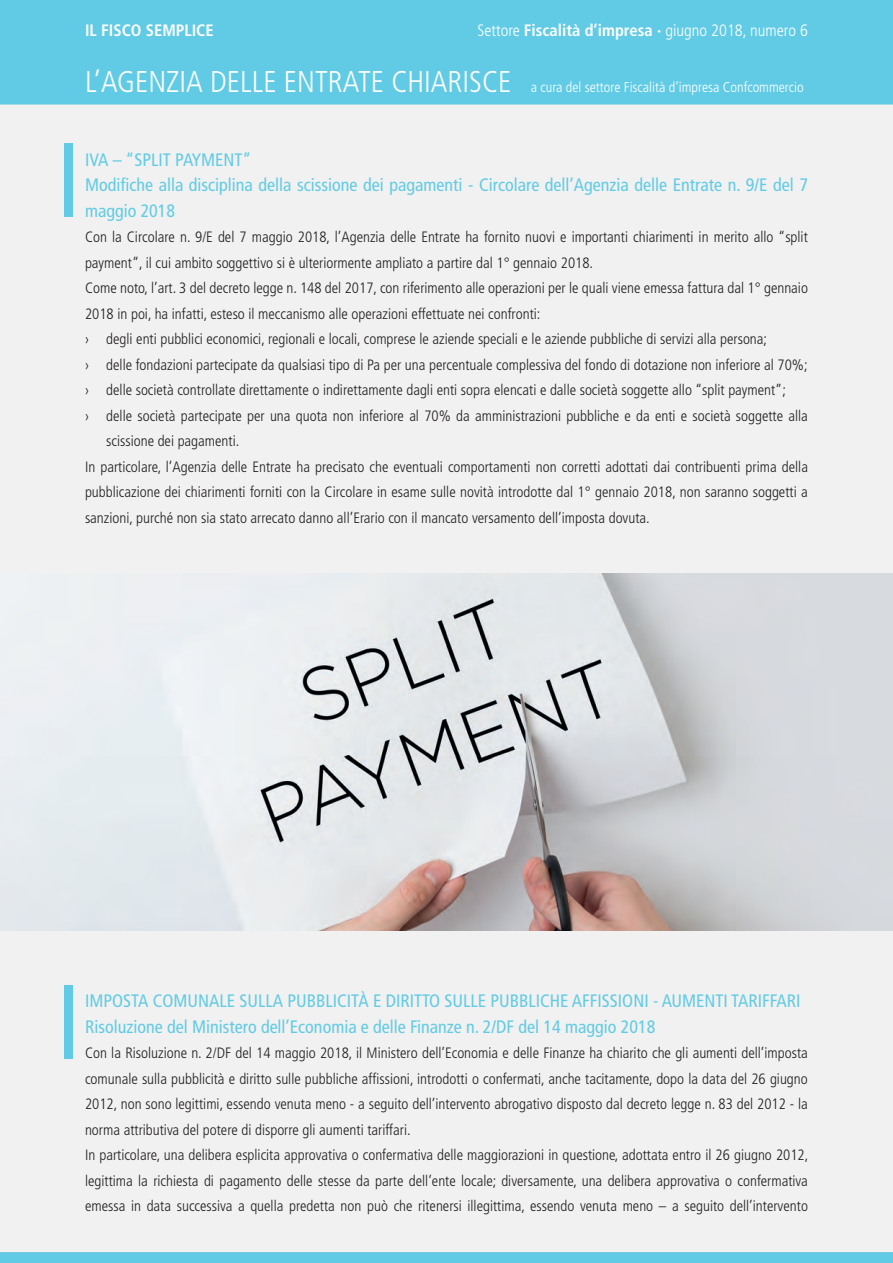
<style>
.page{position:relative;width:893px;height:1263px;background:#fff}
.page>*{position:absolute;margin:0;border:0;box-sizing:border-box;transform-origin:0 0}
.t1{font:condensed 18px/25.5px "Frutiger LT Std";color:#61cbe5}
.t2{font:300 condensed 16.5px "Frutiger LT Std";color:#fff}
.t3{font:700 condensed 16.5px "Frutiger LT Std";color:#fff}
.t4{font:300 condensed 15px/25.5px "Frutiger LT Std";color:#231f20}
.t5{font:300 condensed 14.25px "Frutiger LT Std";color:#fff}
.s1{font-weight:700}
.s2{font-size:30px}
</style>
<div class="page">
<div style="left:0;top:0;width:893px;height:64px;background:#61cbe5"></div>
<div style="left:0;top:1252px;width:893px;height:11px;background:#61cbe5"></div>
<div style="left:0;top:64px;width:893px;height:1188px;background:#f0f1f0"></div>
<div style="left:0;top:60px;width:893px;height:45px;background:#61cbe5"></div>
<div style="left:64px;top:144px;width:8px;height:73px;background:#61cbe5"></div>
<div style="left:64px;top:985px;width:8px;height:74px;background:#61cbe5"></div>
<img style="left:0;top:574px;width:893px;height:357px">
<p class="t3" style="left:85px;top:20px;width:130px">IL FISCO SEMPLICE</p>
<p class="t2" style="left:477px;top:21px;width:332px">Settore <span class="s1">Fiscalità d’impresa ·</span> giugno 2018, numero 6</p>
<p class="t5" style="left:85px;top:79px;width:720px"><span class="s2">L’AGENZIA DELLE ENTRATE CHIARISCE</span> a cura del settore Fiscalità d’impresa Confcommercio</p>
<p class="t1" style="left:85px;top:147px;width:724px">IVA – “SPLIT PAYMENT”<br>Modifiche alla disciplina della scissione dei pagamenti - Circolare dell’Agenzia delle Entrate n. 9/E del 7 maggio 2018</p>
<p class="t4" style="left:85px;top:225px;width:724px">Con la Circolare n. 9/E del 7 maggio 2018, l’Agenzia delle Entrate ha fornito nuovi e importanti chiarimenti in merito allo “split</p>
<p class="t4" style="left:85px;top:250px;width:510px">payment”, il cui ambito soggettivo si è ulteriormente ampliato a partire dal 1° gennaio 2018.</p>
<p class="t4" style="left:85px;top:276px;width:724px">Come noto, l’art. 3 del decreto legge n. 148 del 2017, con riferimento alle operazioni per le quali viene emessa fattura dal 1° gennaio</p>
<p class="t4" style="left:85px;top:301px;width:457px">2018 in poi, ha infatti, esteso il meccanismo alle operazioni effettuate nei confronti:</p>
<p class="t4" style="left:85px;top:327px;width:684px">› degli enti pubblici economici, regionali e locali, comprese le aziende speciali e le aziende pubbliche di servizi alla persona;</p>
<p class="t4" style="left:85px;top:352px;width:724px">› delle fondazioni partecipate da qualsiasi tipo di Pa per una percentuale complessiva del fondo di dotazione non inferiore al 70%;</p>
<p class="t4" style="left:85px;top:378px;width:703px">› delle società controllate direttamente o indirettamente dagli enti sopra elencati e dalle società soggette allo “split payment”;</p>
<p class="t4" style="left:85px;top:403px;width:724px">› delle società partecipate per una quota non inferiore al 70% da amministrazioni pubbliche e da enti e società soggette alla</p>
<p class="t4" style="left:106px;top:429px;width:135px">scissione dei pagamenti.</p>
<p class="t4" style="left:85px;top:454px;width:724px">In particolare, l’Agenzia delle Entrate ha precisato che eventuali comportamenti non corretti adottati dai contribuenti prima della</p>
<p class="t4" style="left:85px;top:480px;width:724px">pubblicazione dei chiarimenti forniti con la Circolare in esame sulle novità introdotte dal 1° gennaio 2018, non saranno soggetti a</p>
<p class="t4" style="left:85px;top:505px;width:566px">sanzioni, purché non sia stato arrecato danno all’Erario con il mancato versamento dell’imposta dovuta.</p>
<p class="t1" style="left:85px;top:988px;width:717px">IMPOSTA COMUNALE SULLA PUBBLICITÀ E DIRITTO SULLE PUBBLICHE AFFISSIONI - AUMENTI TARIFFARI<br>Risoluzione del Ministero dell’Economia e delle Finanze n. 2/DF del 14 maggio 2018</p>
<p class="t4" style="left:85px;top:1041px;width:725px">Con la Risoluzione n. 2/DF del 14 maggio 2018, il Ministero dell’Economia e delle Finanze ha chiarito che gli aumenti dell’imposta comunale sulla pubblicità e diritto sulle pubbliche affissioni, introdotti o confermati, anche tacitamente, dopo la data del 26 giugno 2012, non sono legittimi, essendo venuta meno - a seguito dell’intervento abrogativo disposto dal decreto legge n. 83 del 2012 - la norma attributiva del potere di disporre gli aumenti tariffari.<br>In particolare, una delibera esplicita approvativa o confermativa delle maggiorazioni in questione, adottata entro il 26 giugno 2012, legittima la richiesta di pagamento delle stesse da parte dell’ente locale; diversamente, una delibera approvativa o confermativa emessa in data successiva a quella predetta non può che ritenersi illegittima, essendo venuta meno – a seguito dell’intervento</p>
</div>
